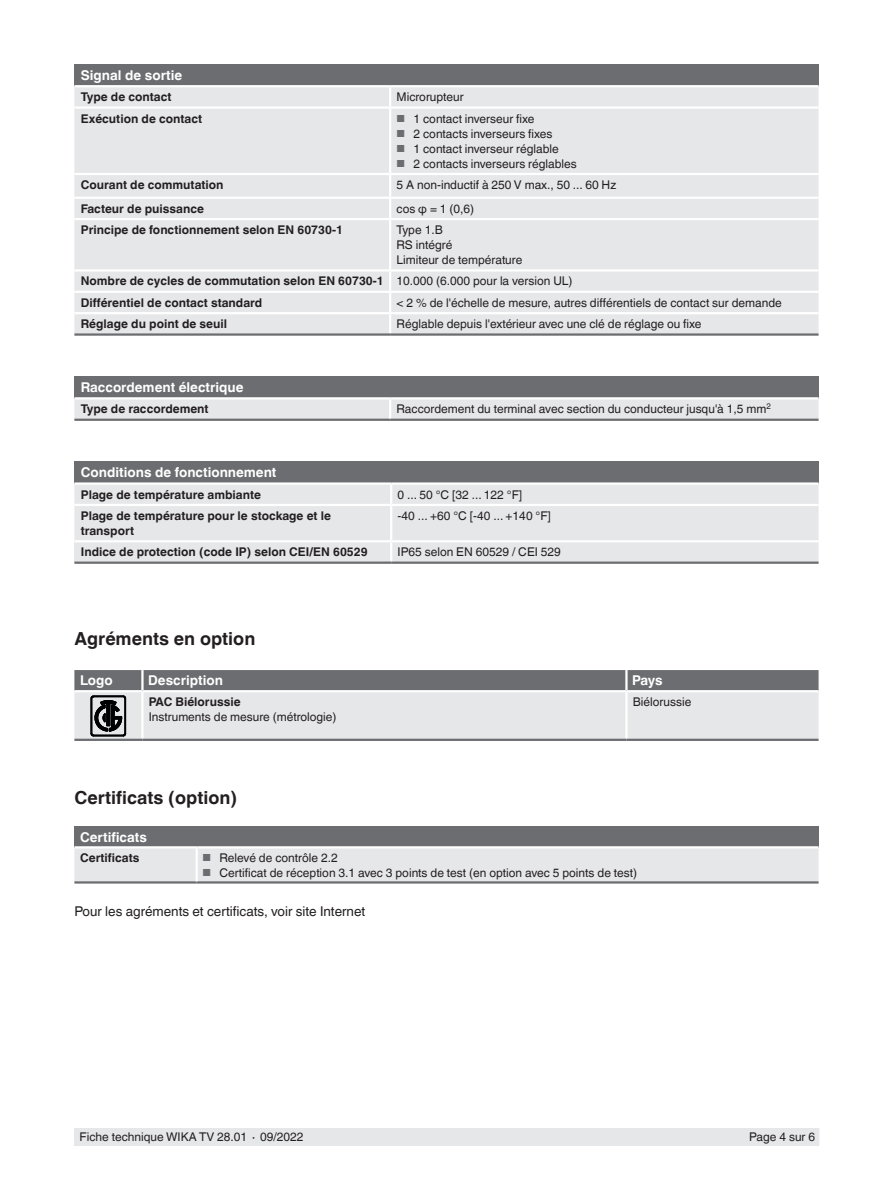
<style>
.page{position:relative;width:893px;height:1188px;background:#fff}
.page>*{position:absolute;margin:0;border:0;box-sizing:border-box;transform-origin:0 0}
.t1{font:700 18px "Helvetica World";color:#231f20}
.t2{font:700 13.5px "Helvetica World";color:#fff}
.t3{font:13.5px "Helvetica World";color:#231f20}
.t4{font:12px/15px "Helvetica World";color:#231f20}
.t5{font:700 12px/21.3px "Helvetica World";color:#231f20}
.s1{font-size:10.2px;color:#6c6d70}
.s2{font-weight:400}
</style>
<div class="page">
<div style="left:75px;top:1128px;width:744px;height:17px;background:#e6e7e9"></div>
<div style="left:74px;top:64px;width:745px;height:22px;background:#6c6d70"></div>
<div style="left:74px;top:87px;width:745px;height:246px;background:#e6e7e9"></div>
<hr style="left:74px;top:85px;width:316px;height:2px;background:#fff">
<hr style="left:390px;top:85px;width:429px;height:2px;background:#fff">
<svg style="left:389px;top:87px;width:2px;height:19px"></svg>
<hr style="left:74px;top:106px;width:316px;height:3px;background:#fff">
<hr style="left:390px;top:106px;width:429px;height:3px;background:#fff">
<hr style="left:389px;top:109px;width:2px;height:64px;background:#fff">
<hr style="left:74px;top:173px;width:316px;height:2px;background:#fff">
<hr style="left:390px;top:173px;width:429px;height:2px;background:#fff">
<hr style="left:389px;top:175px;width:2px;height:22px;background:#fff">
<hr style="left:74px;top:197px;width:316px;height:2px;background:#fff">
<hr style="left:390px;top:197px;width:429px;height:2px;background:#fff">
<svg style="left:389px;top:199px;width:2px;height:19px"></svg>
<hr style="left:74px;top:218px;width:316px;height:2px;background:#fff">
<hr style="left:390px;top:218px;width:429px;height:2px;background:#fff">
<hr style="left:389px;top:220px;width:2px;height:49px;background:#fff">
<hr style="left:74px;top:269px;width:316px;height:3px;background:#fff">
<hr style="left:390px;top:269px;width:429px;height:3px;background:#fff">
<hr style="left:74px;top:291px;width:316px;height:2px;background:#fff">
<hr style="left:390px;top:291px;width:429px;height:2px;background:#fff">
<hr style="left:74px;top:312px;width:316px;height:2px;background:#fff">
<hr style="left:390px;top:312px;width:429px;height:2px;background:#fff">
<svg style="left:389px;top:272px;width:2px;height:61px"></svg>
<hr style="left:74px;top:333px;width:316px;height:3px;background:#6c6d70">
<hr style="left:390px;top:333px;width:429px;height:3px;background:#6c6d70">
<div style="left:74px;top:376px;width:745px;height:22px;background:#6c6d70"></div>
<hr style="left:74px;top:397px;width:316px;height:3px;background:#fff">
<hr style="left:390px;top:397px;width:429px;height:3px;background:#fff">
<hr style="left:74px;top:419px;width:316px;height:2px;background:#6c6d70">
<svg style="left:74px;top:398px;width:745px;height:22px;background:#e3e4e6"></svg>
<hr style="left:390px;top:419px;width:429px;height:2px;background:#6c6d70">
<div style="left:74px;top:461px;width:745px;height:23px;background:#6c6d70"></div>
<div style="left:74px;top:485px;width:745px;height:77px;background:#e6e7e9"></div>
<div style="left:74px;top:541px;width:317px;height:22px;background:#e6e7e9"></div>
<hr style="left:74px;top:482px;width:317px;height:3px;background:#fff">
<hr style="left:391px;top:482px;width:428px;height:3px;background:#fff">
<svg style="left:390px;top:485px;width:2px;height:19px"></svg>
<hr style="left:74px;top:504px;width:317px;height:2px;background:#fff">
<hr style="left:391px;top:504px;width:428px;height:2px;background:#fff">
<hr style="left:390px;top:506px;width:2px;height:34px;background:#fff">
<hr style="left:390px;top:542px;width:2px;height:20px;background:#fff">
<hr style="left:74px;top:540px;width:317px;height:2px;background:#fff">
<hr style="left:391px;top:540px;width:428px;height:2px;background:#fff">
<hr style="left:74px;top:562px;width:317px;height:2px;background:#6c6d70">
<hr style="left:391px;top:562px;width:428px;height:2px;background:#6c6d70">
<hr style="left:74px;top:739px;width:68px;height:2px;background:#6c6d70">
<hr style="left:142px;top:739px;width:484px;height:2px;background:#6c6d70">
<hr style="left:626px;top:739px;width:193px;height:2px;background:#6c6d70">
<div style="left:74px;top:826px;width:745px;height:21px;background:#6c6d70"></div>
<div style="left:74px;top:849px;width:745px;height:32px;background:#e6e7e9"></div>
<hr style="left:74px;top:881px;width:123px;height:3px;background:#6c6d70">
<hr style="left:197px;top:881px;width:622px;height:3px;background:#6c6d70">
<hr style="left:74px;top:846px;width:124px;height:3px;background:#fff">
<hr style="left:198px;top:846px;width:621px;height:3px;background:#fff">
<hr style="left:196px;top:848px;width:2px;height:33px;background:#fff">
<svg style="left:74px;top:670px;width:745px;height:70px;background:#bebfc1"></svg>
<p class="t2" style="left:81px;top:67px;width:103px">Signal de sortie</p>
<p class="t5" style="left:81px;top:86px;width:92px">Type de contact</p>
<p class="t4" style="left:396px;top:90px;width:69px">Microrupteur</p>
<p class="t5" style="left:81px;top:108px;width:123px">Exécution de contact</p>
<p class="t4" style="left:396px;top:111px;width:139px"><span class="s1">■</span> 1 contact inverseur fixe</p>
<p class="t4" style="left:396px;top:126px;width:157px"><span class="s1">■</span> 2 contacts inverseurs fixes</p>
<p class="t4" style="left:396px;top:141px;width:164px"><span class="s1">■</span> 1 contact inverseur réglable</p>
<p class="t4" style="left:396px;top:156px;width:182px"><span class="s1">■</span> 2 contacts inverseurs réglables</p>
<p class="t5" style="left:81px;top:174px;width:144px">Courant de commutation</p>
<p class="t4" style="left:396px;top:177px;width:221px">5 A non-inductif à 250 V max., 50 ... 60 Hz</p>
<p class="t5" style="left:81px;top:198px;width:125px">Facteur de puissance</p>
<p class="t4" style="left:396px;top:201px;width:79px">cos ϕ = 1 (0,6)</p>
<p class="t5" style="left:81px;top:219px;width:264px">Principe de fonctionnement selon EN 60730-1</p>
<p class="t4" style="left:396px;top:222px;width:127px">Type 1.B<br>RS intégré<br>Limiteur de température</p>
<p class="t5" style="left:81px;top:271px;width:493px">Nombre de cycles de commutation selon EN 60730-1 <span class="s2">10.000 (6.000 pour la version UL)<br></span>Différentiel de contact standard</p>
<p class="t4" style="left:396px;top:295px;width:387px">&lt; 2 % de l'échelle de mesure, autres différentiels de contact sur demande</p>
<p class="t5" style="left:81px;top:313px;width:148px">Réglage du point de seuil</p>
<p class="t4" style="left:396px;top:317px;width:306px">Réglable depuis l'extérieur avec une clé de réglage ou fixe</p>
<p class="t2" style="left:81px;top:379px;width:164px">Raccordement électrique</p>
<p class="t5" style="left:81px;top:399px;width:129px">Type de raccordement</p>
<p class="t4" style="left:396px;top:402px;width:376px">Raccordement du terminal avec section du conducteur jusqu'à 1,5 mm<sup>2</sup></p>
<p class="t2" style="left:81px;top:465px;width:197px">Conditions de fonctionnement</p>
<p class="t5" style="left:81px;top:484px;width:182px">Plage de température ambiante</p>
<p class="t4" style="left:398px;top:487px;width:126px">0 ... 50 °C [32 ... 122 °F]</p>
<p class="t5" style="left:81px;top:508px;width:252px;line-height:15px">Plage de température pour le stockage et le transport</p>
<p class="t4" style="left:398px;top:508px;width:155px">-40 ... +60 °C [-40 ... +140 °F]</p>
<p class="t5" style="left:81px;top:542px;width:288px">Indice de protection (code IP) selon CEI/EN 60529</p>
<p class="t4" style="left:398px;top:545px;width:165px">IP65 selon EN 60529 / CEI 529</p>
<h1 class="t1" style="left:74px;top:628px;width:182px">Agréments en option</h1>
<p class="t2" style="left:80px;top:673px;width:34px">Logo</p>
<p class="t2" style="left:148px;top:673px;width:76px">Description</p>
<p class="t2" style="left:632px;top:673px;width:32px">Pays</p>
<p class="t5" style="left:149px;top:691px;width:93px">PAC Biélorussie</p>
<p class="t4" style="left:149px;top:710px;width:189px">Instruments de mesure (métrologie)</p>
<p class="t4" style="left:633px;top:695px;width:60px">Biélorussie</p>
<h1 class="t1" style="left:74px;top:787px;width:164px">Certificats (option)</h1>
<p class="t2" style="left:80px;top:829px;width:68px">Certificats</p>
<p class="t5" style="left:80px;top:847px;width:61px">Certificats</p>
<p class="t4" style="left:202px;top:850px;width:137px"><span class="s1">■</span> Relevé de contrôle 2.2</p>
<p class="t4" style="left:202px;top:865px;width:436px"><span class="s1">■</span> Certificat de réception 3.1 avec 3 points de test (en option avec 5 points de test)</p>
<p class="t3" style="left:74px;top:903px;width:292px">Pour les agréments et certificats, voir site Internet</p>
<p class="t4" style="left:80px;top:1130px;width:225px">Fiche technique WIKA TV 28.01 ∙ 09/2022</p>
<p class="t4" style="left:749px;top:1130px;width:67px">Page 4 sur 6</p>
</div>
